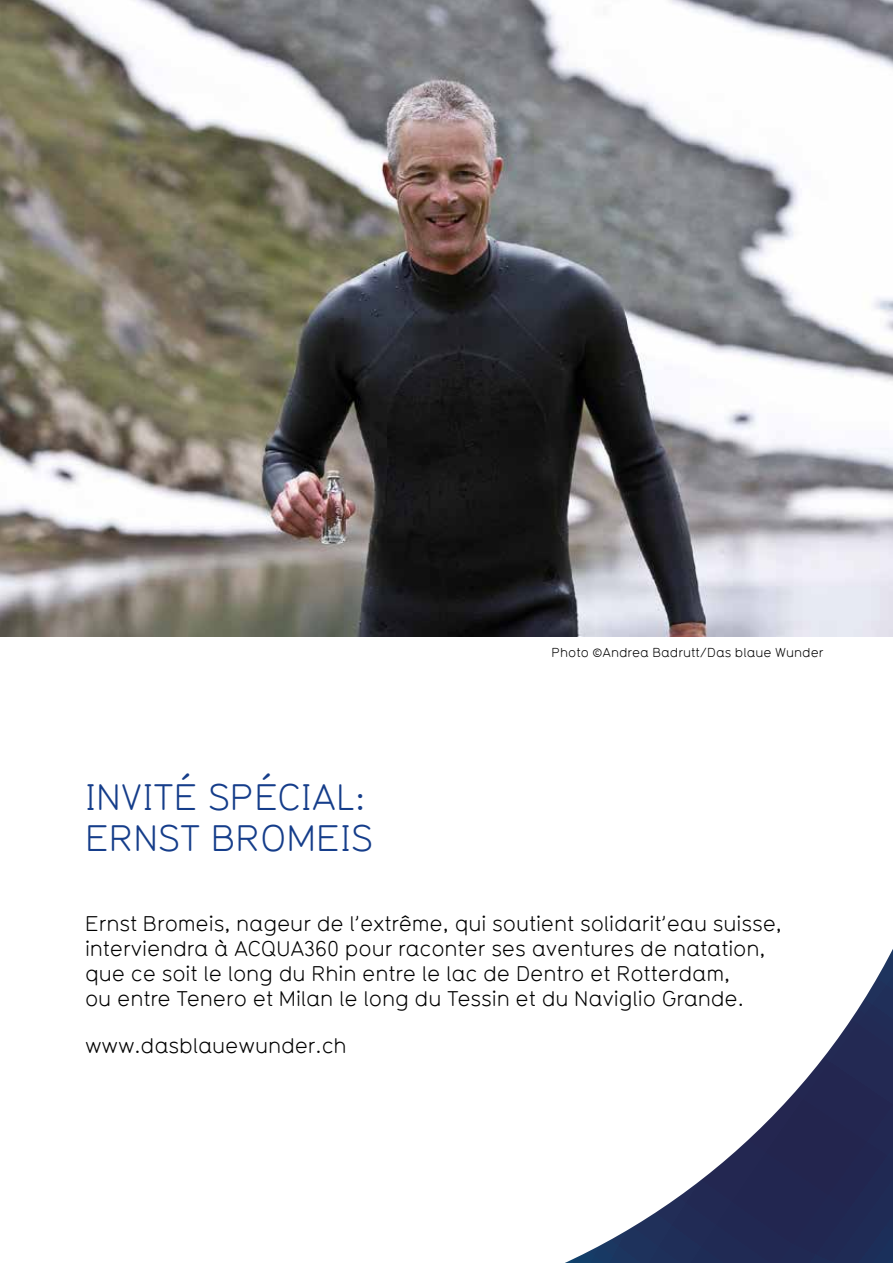
<style>
.page{position:relative;width:893px;height:1263px;background:#fff}
.page>*{position:absolute;margin:0;border:0;box-sizing:border-box;transform-origin:0 0}
.t1{font:36.15px/40.5px "Typ 1451";color:#153d8a}
.t2{font:20.85px/25px "Typ 1451";letter-spacing:-.005em;color:#000}
.t3{font:12.75px "Typ 1451";color:#000}
</style>
<div class="page">
<svg style="left:565px;top:949px;width:328px;height:314px"></svg>
<img style="left:0;top:0;width:893px;height:637px">
<h1 class="t1" style="left:85px;top:776px;width:290px">INVITÉ SPÉCIAL:<br>ERNST BROMEIS</h1>
<p class="t3" style="left:551px;top:644px;width:274px">Photo ©Andrea Badrutt/Das blaue Wunder</p>
<p class="t2" style="left:85px;top:910px;width:698px">Ernst Bromeis, nageur de l’extrême, qui soutient solidarit’eau suisse, interviendra à ACQUA360 pour raconter ses aventures de natation, que ce soit le long du Rhin entre le lac de Dentro et Rotterdam,<br>ou entre Tenero et Milan le long du Tessin et du Naviglio Grande.</p>
<p class="t2" style="left:85px;top:1032px;width:263px">www.dasblauewunder.ch</p>
</div>
